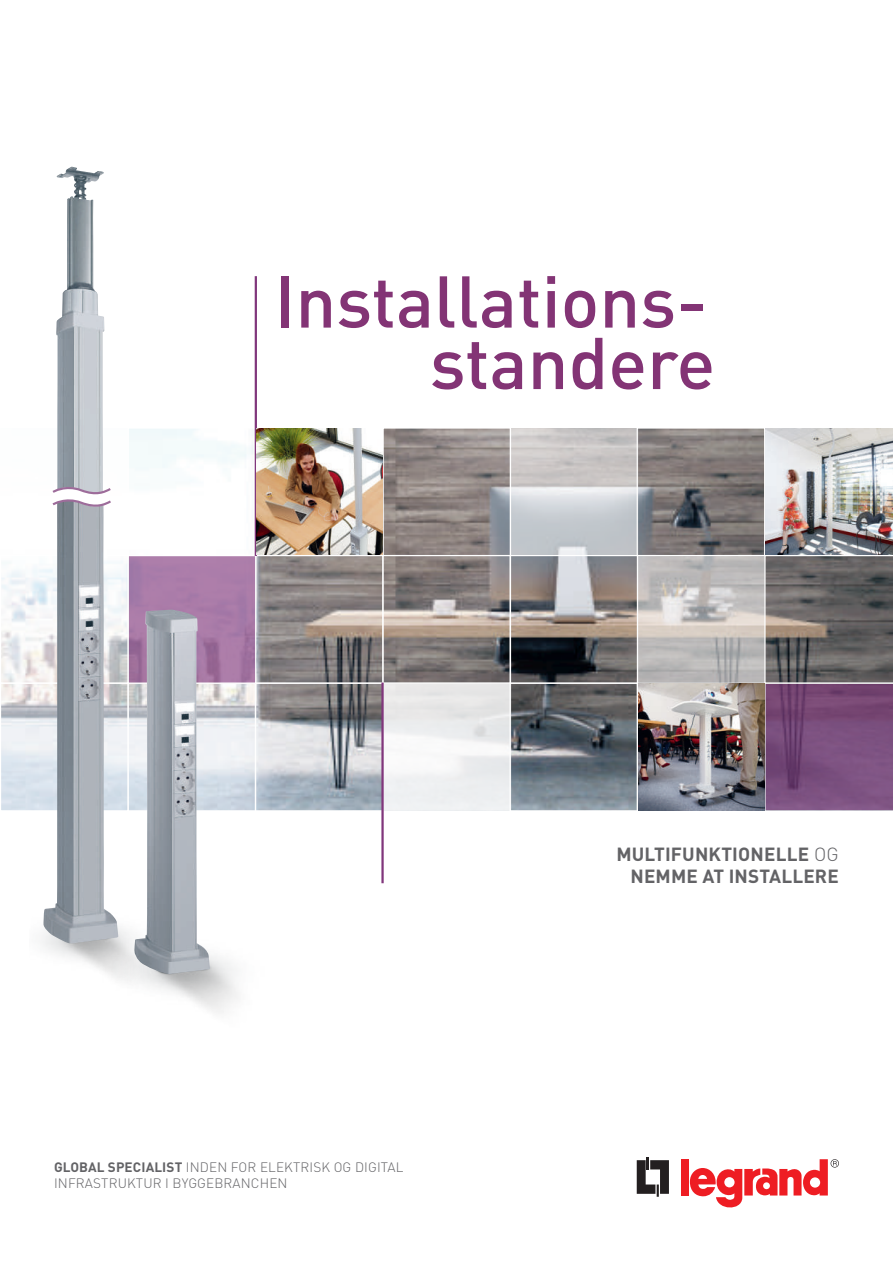
<style>
.page{position:relative;width:893px;height:1263px;background:#fff}
.page>*{position:absolute;margin:0;border:0;box-sizing:border-box;transform-origin:0 0}
.t1{font:500 72px/61.5px "DIN Pro";color:#833475;text-align:right}
.t2{font:700 18.9px/22.6px "DIN Pro";letter-spacing:.01em;color:#636366;text-align:right}
.t3{font:300 13.5px/16.2px "DIN Pro";letter-spacing:.01em;color:#636366}
.s1{font-weight:700}
.s2{font-weight:300}
</style>
<div class="page">
<img style="left:2px;top:429px;width:761px;height:380px">
<div style="left:382px;top:683px;width:129px;height:128px;background:linear-gradient(to bottom,#e8e7e7,#f3f5f6);border:1px solid #fff"></div>
<div style="left:255px;top:683px;width:128px;height:128px;border:1px solid #fff"></div>
<div style="left:509px;top:683px;width:129px;height:128px;border:1px solid #fff"></div>
<div style="left:128px;top:683px;width:128px;height:128px;border:1px solid #fff"></div>
<div style="left:0;top:683px;width:129px;height:128px;border:1px solid #fff"></div>
<svg style="left:764px;top:556px;width:129px;height:255px;background:#725b72"></svg>
<div style="left:382px;top:555px;width:129px;height:129px;border:1px solid #fff"></div>
<svg style="left:638px;top:556px;width:127px;height:128px;background:#c1bebd"></svg>
<div style="left:255px;top:555px;width:128px;height:129px;border:1px solid #fff"></div>
<div style="left:509px;top:555px;width:129px;height:129px;border:1px solid #fff"></div>
<svg style="left:129px;top:556px;width:127px;height:128px;background:#a97ca8"></svg>
<div style="left:0;top:555px;width:129px;height:129px;border:1px solid #fff"></div>
<div style="left:764px;top:427px;width:129px;height:129px;border:1px solid #fff"></div>
<div style="left:382px;top:427px;width:129px;height:129px;border:1px solid #fff"></div>
<div style="left:637px;top:427px;width:128px;height:129px;border:1px solid #fff"></div>
<div style="left:255px;top:427px;width:128px;height:129px;border:1px solid #fff"></div>
<svg style="left:509px;top:427px;width:129px;height:129px;background:#cccdcf"></svg>
<div style="left:128px;top:427px;width:128px;height:129px;border:1px solid #fff"></div>
<div style="left:0;top:427px;width:129px;height:129px;background:#fff"></div>
<svg style="left:637px;top:1157px;width:32px;height:40px"></svg>
<div style="left:681px;top:1159px;width:7px;height:36px;background:#ee1d23"></div>
<svg style="left:690px;top:1159px;width:149px;height:49px"></svg>
<img style="left:56px;top:167px;width:48px;height:316px">
<hr style="left:255px;top:276px;width:2px;height:280px;background:#81377c">
<hr style="left:381px;top:682px;width:3px;height:201px;background:#81377c">
<img style="left:134px;top:610px;width:76px;height:364px">
<img style="left:257px;top:429px;width:125px;height:126px">
<img style="left:765px;top:429px;width:128px;height:126px">
<img style="left:638px;top:684px;width:126px;height:126px">
<img style="left:43px;top:510px;width:75px;height:433px">
<svg style="left:52px;top:483px;width:59px;height:27px"></svg>
<h1 class="t1" style="left:274px;top:268px;width:442px">Installations&shy;standere</h1>
<p class="t3" style="left:54px;top:1159px;width:351px"><span class="s1">GLOBAL SPECIALIST</span> INDEN FOR ELEKTRISK OG DIGITAL<br>INFRASTRUKTUR I BYGGEBRANCHEN</p>
<h2 class="t2" style="left:616px;top:840px;width:224px">MULTIFUNKTIONELLE <span class="s2">OG<br></span>NEMME AT INSTALLERE</h2>
</div>
